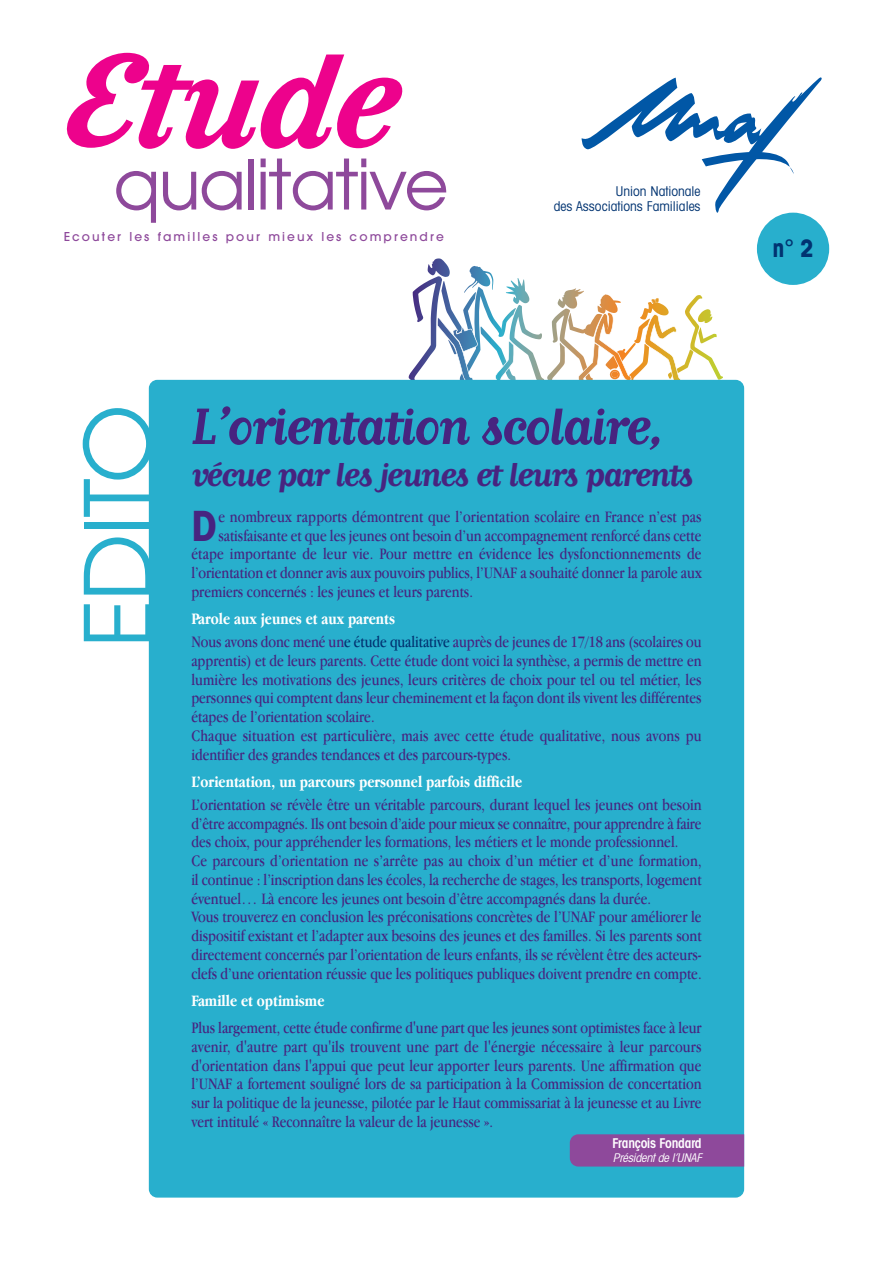
<style>
.page{position:relative;width:893px;height:1263px;background:#fff}
.page>*{position:absolute;margin:0;border:0;box-sizing:border-box;transform-origin:0 0}
.t1{font:italic 700 155.85px "Matrix Script";color:#ed028c}
.t2{font:91.5px "Avant Garde";letter-spacing:-.025em;color:#28afcd}
.t3{font:69px "Avant Garde";letter-spacing:-.025em;color:#8e499b}
.t4{font:700 60px "Matrix Script";letter-spacing:-.035em;color:#472480}
.t5{font:700 condensed 41.7px "Avant Garde";color:#472480}
.t6{font:700 39px "Matrix Script";letter-spacing:-.045em;color:#472480}
.t7{font:700 condensed 24.15px "Avant Garde";color:#013371}
.t8{font:16.5px/18.8px "Apple Garamond";color:#472480}
.t9{font:700 16.5px "Apple Garamond";color:#fff}
.t10{font:13.5px "Av Garde Medium FO";letter-spacing:.155em;color:#8e499b}
.t11{font:condensed 13.5px/15px "Avant Garde";color:#013371;text-align:right}
.t12{font:600 condensed 13.5px "Avant Garde";letter-spacing:-.015em;color:#fff}
.t13{font:italic condensed 12px "Avant Garde";color:#fff}
.s1{font-weight:700;color:#fff}
.s2{color:#013371}
</style>
<div class="page">
<svg style="left:409px;top:258px;width:314px;height:122px"></svg>
<svg style="left:582px;top:77px;width:240px;height:136px"></svg>
<div style="left:149px;top:380px;width:595px;height:817px;background:#28afcd;border-radius:9px"></div>
<div style="left:757px;top:213px;width:72px;height:72px;background:#28afcd;border-radius:50%"></div>
<div style="left:570px;top:1134px;width:174px;height:32px;background:#8e499b"></div>
<h1 class="t1" style="left:57px;top:2px;width:361px">Etude</h1>
<h3 class="t3" style="left:113px;top:158px;width:337px">qualitative</h3>
<p class="t10" style="left:64px;top:232px;width:382px">Ecouter les familles pour mieux les comprendre</p>
<p class="t11" style="left:554px;top:185px;width:148px">Union Nationale<br>des Associations Familiales</p>
<h2 class="t2" style="left:84px;top:648px;width:246px;rotate:-90deg">EDITO</h2>
<h3 class="t4" style="left:191px;top:388px;width:475px">L’orientation scolaire,</h3>
<h3 class="t6" style="left:191px;top:450px;width:504px">vécue par les jeunes et leurs parents</h3>
<h3 class="t5" style="left:191px;top:510px;width:27px">D</h3>
<p class="t8" style="left:218px;top:508px;width:485px">e nombreux rapports démontrent que l’orientation scolaire en France n’est pas</p>
<p class="t8" style="left:218px;top:527px;width:485px">satisfaisante et que les jeunes ont besoin d’un accompagnement renforcé dans cette</p>
<p class="t8" style="left:191px;top:546px;width:512px">étape importante de leur vie. Pour mettre en évidence les dysfonctionnements de</p>
<p class="t8" style="left:191px;top:565px;width:512px">l’orientation et donner avis aux pouvoirs publics, l’UNAF a souhaité donner la parole aux</p>
<p class="t8" style="left:191px;top:583px;width:283px">premiers concernés : les jeunes et leurs parents.</p>
<p class="t8" style="left:191px;top:609px;width:512px;line-height:23px"><span class="s1">Parole aux jeunes et aux parents<br></span>Nous avons donc mené un<span class="s2">e étude qualitative</span> auprès de jeunes de 17/18 ans (scolaires ou</p>
<p class="t8" style="left:191px;top:652px;width:512px">apprentis) et de leurs parents. Cette étude dont voici la synthèse, a permis de mettre en lumière les motivations des jeunes, leurs critères de choix pour tel ou tel métier, les personnes qui comptent dans leur cheminement et la façon dont ils vivent les différentes étapes de l’orientation scolaire.<br>Chaque situation est particulière, mais avec cette étude qualitative, nous avons pu identifier des grandes tendances et des parcours-types.</p>
<p class="t9" style="left:191px;top:775px;width:332px">L’orientation, un parcours personnel parfois difficile</p>
<p class="t8" style="left:191px;top:796px;width:512px">L’orientation se révèle être un véritable parcours, durant lequel les jeunes ont besoin d’être accompagnés. Ils ont besoin d’aide pour mieux se connaître, pour apprendre à faire des choix, pour appréhender les formations, les métiers et le monde professionnel.<br>Ce parcours d’orientation ne s’arrête pas au choix d’un métier et d’une formation, il continue : l’inscription dans les écoles, la recherche de stages, les transports, logement éventuel… Là encore les jeunes ont besoin d’être accompagnés dans la durée.<br>Vous trouverez en conclusion les préconisations concrètes de l’UNAF pour améliorer le dispositif existant et l’adapter aux besoins des jeunes et des familles. Si les parents sont directement concernés par l’orientation de leurs enfants, ils se révèlent être des acteurs&shy;clefs d’une orientation réussie que les politiques publiques doivent prendre en compte.</p>
<p class="t9" style="left:191px;top:994px;width:135px">Famille et optimisme</p>
<p class="t8" style="left:191px;top:1020px;width:512px;text-align:justify">Plus largement, cette étude confirme d'une part que les jeunes sont optimistes face à leur avenir, d'autre part qu'ils trouvent une part de l'énergie nécessaire à leur parcours d'orientation dans l'appui que peut leur apporter leurs parents. Une affirmation que l’UNAF a fortement souligné lors de sa participation à la Commission de concertation sur la politique de la jeunesse, pilotée par le Haut commissariat à la jeunesse et au Livre vert intitulé « Reconnaître la valeur de la jeunesse ».</p>
<p class="t12" style="left:612px;top:1139px;width:91px">François Fondard</p>
<p class="t13" style="left:613px;top:1153px;width:93px">Président de l’UNAF</p>
<h3 class="t7" style="left:772px;top:239px;width:43px">n° 2</h3>
</div>
